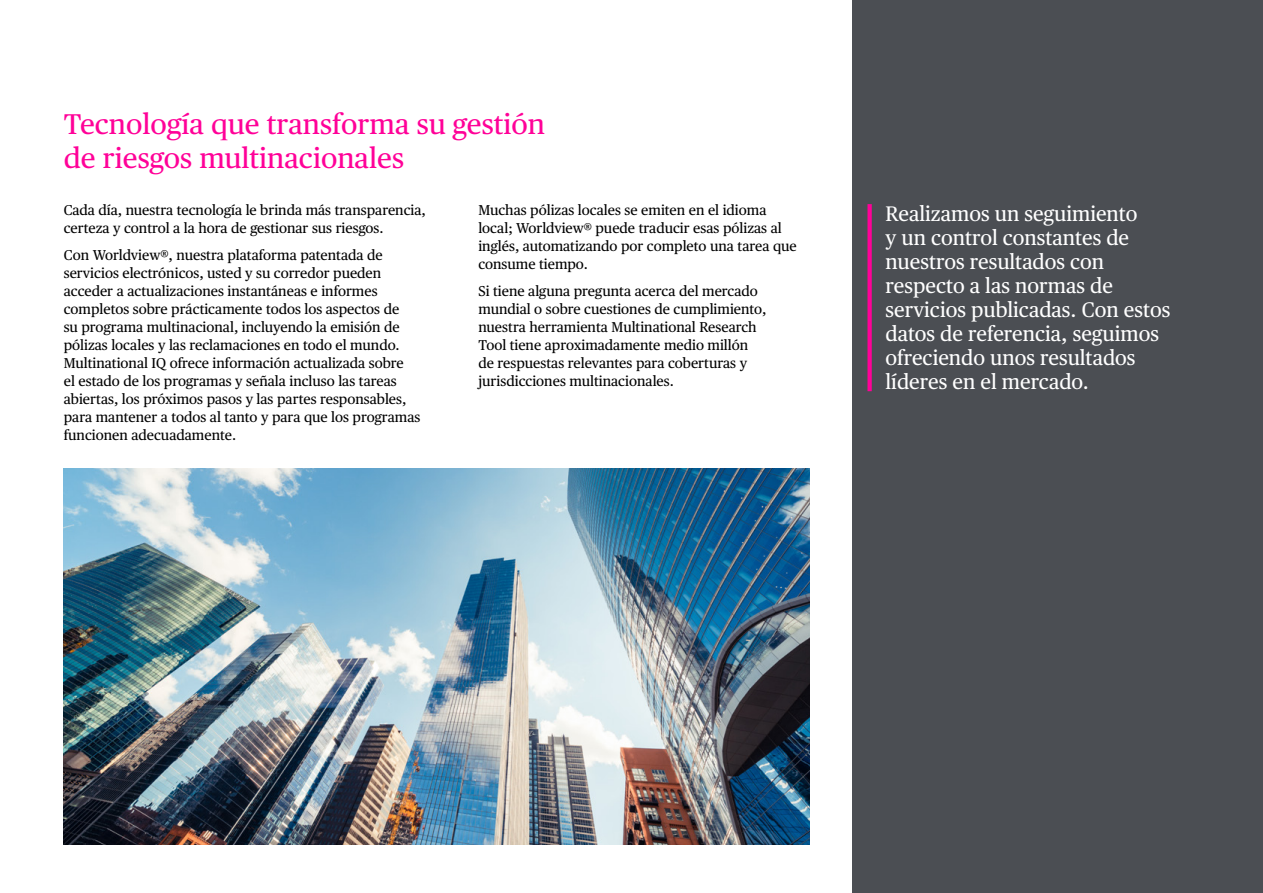
<style>
.page{position:relative;width:1263px;height:893px;background:#fff}
.page>*{position:absolute;margin:0;border:0;box-sizing:border-box;transform-origin:0 0}
.Page_heading{font:28.5px/34.5px "Chubb Publico Text";color:#ff0198}
.Sidebar_breakout_cop{font:21px/24px "Chubb Publico Text";color:#fff}
.Page_content_copy{font:14.25px/18px "Chubb Publico Text";color:#000}
</style>
<div class="page">
<div style="left:853px;top:0;width:410px;height:893px;background:#4b4e53"></div>
<div style="left:867px;top:204px;width:5px;height:187px;background:#ff0198"></div>
<img style="left:64px;top:468px;width:745px;height:376px">
<p class="Page_heading" style="left:64px;top:105px;width:483px">Tecnología que transforma su gestión de riesgos multinacionales</p>
<p class="Page_content_copy" style="left:64px;top:200px;width:364px">Cada día, nuestra tecnología le brinda más transparencia, certeza y control a la hora de gestionar sus riesgos.</p>
<p class="Page_content_copy" style="left:64px;top:245px;width:358px">Con Worldview®, nuestra plataforma patentada de servicios electrónicos, usted y su corredor pueden acceder a actualizaciones instantáneas e informes completos sobre prácticamente todos los aspectos de<br>su programa multinacional, incluyendo la emisión de pólizas locales y las reclamaciones en todo el mundo.<br>Multinational IQ ofrece información actualizada sobre<br>el estado de los programas y señala incluso las tareas abiertas, los próximos pasos y las partes responsables, para mantener a todos al tanto y para que los programas funcionen adecuadamente.</p>
<p class="Page_content_copy" style="left:478px;top:200px;width:320px">Muchas pólizas locales se emiten en el idioma local; Worldview® puede traducir esas pólizas al inglés, automatizando por completo una tarea que consume tiempo.</p>
<p class="Page_content_copy" style="left:478px;top:281px;width:290px">Si tiene alguna pregunta acerca del mercado mundial o sobre cuestiones de cumplimiento, nuestra herramienta Multinational Research Tool tiene aproximadamente medio millón de respuestas relevantes para coberturas y jurisdicciones multinacionales.</p>
<p class="Sidebar_breakout_cop" style="left:885px;top:200px;width:286px">Realizamos un seguimiento<br>y un control constantes de nuestros resultados con respecto a las normas de servicios publicadas. Con estos datos de referencia, seguimos ofreciendo unos resultados líderes en el mercado.</p>
</div>
